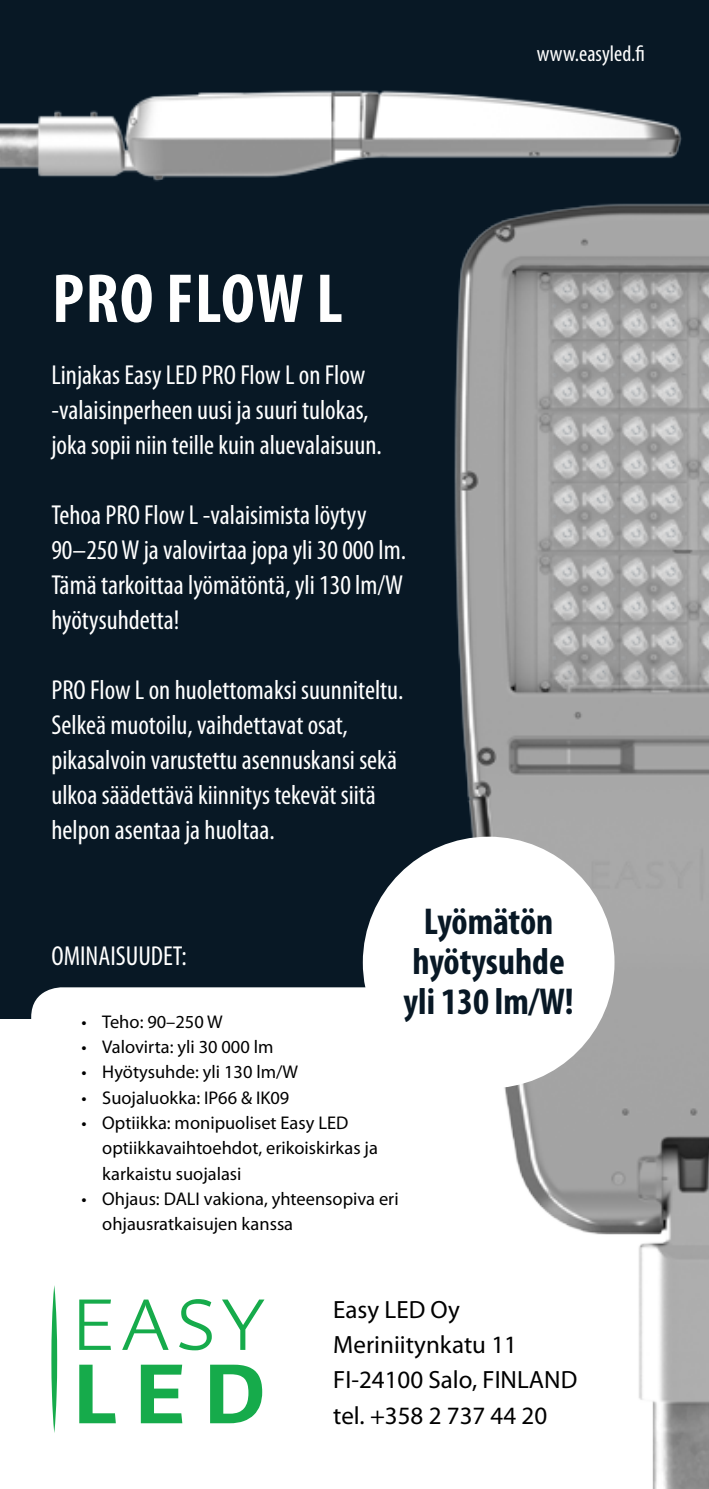
<style>
.page{position:relative;width:709px;height:1489px;background:#fff}
.page>*{position:absolute;margin:0;border:0;box-sizing:border-box;transform-origin:0 0}
.t1{font:700 condensed 70px "Myriad Pro";letter-spacing:.02em;color:#fff}
.t2{font:700 condensed 37.5px/40px "Myriad Pro";color:#081825;text-align:center}
.t3{font:condensed 27.5px/35px "Myriad Pro";color:#fff}
.t4{font:25px/35.2px "Myriad Pro";color:#000}
.t5{font:condensed 22.5px "Myriad Pro";color:#fff}
.t6{font:18.5px/25.2px "Myriad Pro";color:#000}
</style>
<div class="page">
<div style="left:0;top:0;width:709px;height:1126px;background:#081825"></div>
<div style="left:0;top:1019px;width:709px;height:469px;background:#fff"></div>
<div style="left:31px;top:987px;width:615px;height:161px;background:#fff;border-radius:30px"></div>
<img style="left:314px;top:227px;width:395px;height:1261px">
<div style="left:363px;top:836px;width:251px;height:252px;background:#fff;border-radius:50%"></div>
<svg style="left:51px;top:1285px;width:6px;height:147px"></svg>
<svg style="left:79px;top:1299px;width:32px;height:50px"></svg>
<svg style="left:122px;top:1299px;width:47px;height:50px"></svg>
<svg style="left:179px;top:1299px;width:33px;height:51px"></svg>
<svg style="left:222px;top:1299px;width:42px;height:50px"></svg>
<svg style="left:79px;top:1364px;width:37px;height:59px"></svg>
<svg style="left:141px;top:1364px;width:41px;height:59px"></svg>
<svg style="left:210px;top:1364px;width:52px;height:59px"></svg>
<img style="left:0;top:90px;width:709px;height:137px">
<h1 class="t1" style="left:52px;top:255px;width:292px">PRO FLOW L</h1>
<p class="t3" style="left:51px;top:357px;width:332px">Linjakas Easy LED PRO Flow L on Flow -valaisinperheen uusi ja suuri tulokas, joka sopii niin teille kuin aluevalaisuun.</p>
<p class="t3" style="left:51px;top:497px;width:356px">Tehoa PRO Flow L -valaisimista löytyy 90–250 W ja valovirtaa jopa yli 30 000 lm.<br>Tämä tarkoittaa lyömätöntä, yli 130 lm/W hyötysuhdetta!</p>
<p class="t3" style="left:51px;top:672px;width:353px">PRO Flow L on huolettomaksi suunniteltu.<br>Selkeä muotoilu, vaihdettavat osat, pikasalvoin varustettu asennuskansi sekä ulkoa säädettävä kiinnitys tekevät siitä helpon asentaa ja huoltaa.</p>
<p class="t5" style="left:536px;top:40px;width:110px">www.easyled.fi</p>
<h2 class="t2" style="left:403px;top:900px;width:172px">Lyömätön hyötysuhde yli 130 lm/W!</h2>
<p class="t3" style="left:51px;top:938px;width:137px">OMINAISUUDET:</p>
<p class="t6" style="left:81px;top:1008px;width:143px">• Teho: 90–250 W</p>
<p class="t6" style="left:81px;top:1033px;width:193px">• Valovirta: yli 30 000 lm</p>
<p class="t6" style="left:81px;top:1059px;width:218px">• Hyötysuhde: yli 130 lm/W</p>
<p class="t6" style="left:81px;top:1084px;width:209px">• Suojaluokka: IP66 &amp; IK09</p>
<p class="t6" style="left:102px;top:1109px;width:277px;text-indent:-21px">• Optiikka: monipuoliset Easy LED optiikkavaihtoehdot, erikoiskirkas ja karkaistu suojalasi</p>
<p class="t6" style="left:102px;top:1185px;width:298px;text-indent:-21px">• Ohjaus: DALI vakiona, yhteensopiva eri ohjausratkaisujen kanssa</p>
<p class="t4" style="left:333px;top:1291px;width:245px">Easy LED Oy<br>Meriniitynkatu 11<br>FI-24100 Salo, FINLAND tel. +358 2 737 44 20</p>
</div>
